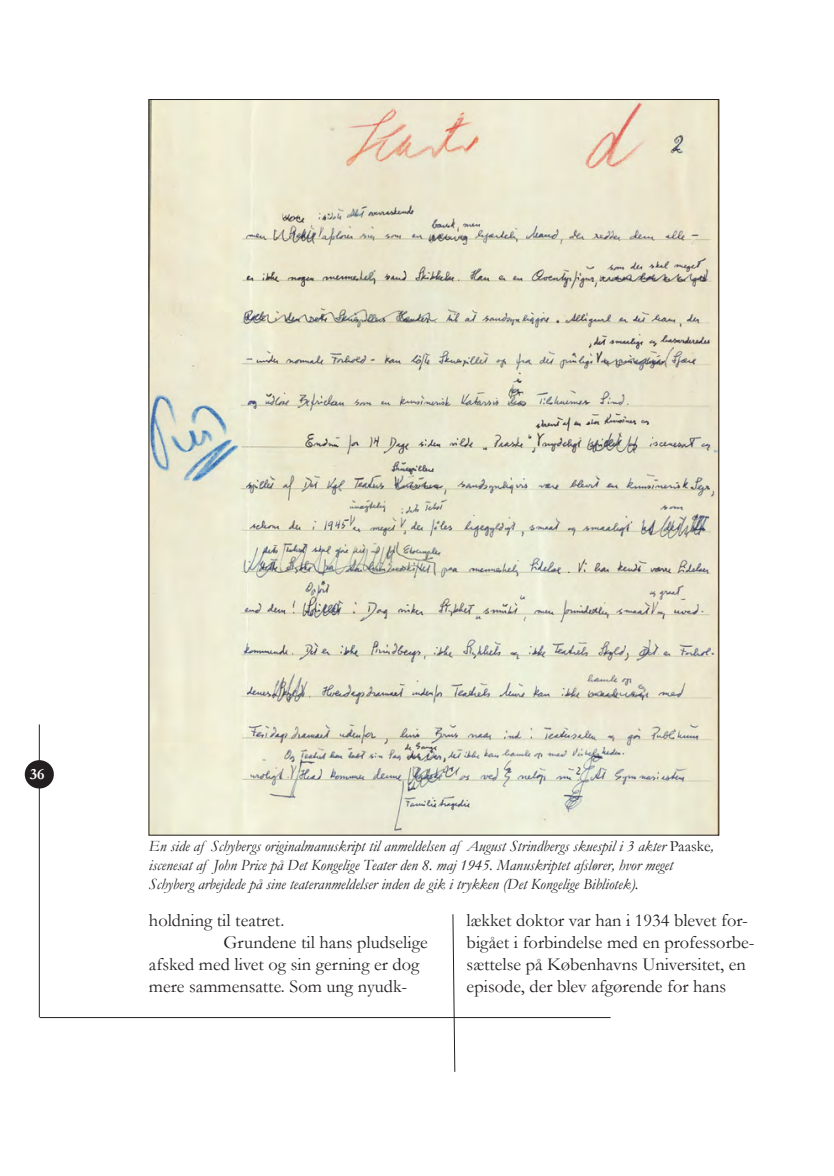
<style>
.page{position:relative;width:834px;height:1176px;background:#fff}
.page>*{position:absolute;margin:0;border:0;box-sizing:border-box;transform-origin:0 0}
.Almindelig_tekst_med{font:18.38px/22.1px "Garamond";color:#231f20}
.almindelig_tekst_ude{font:18.38px "Garamond";color:#231f20}
.Billedtekst{font:italic 15.75px/18.9px "Garamond";color:#231f20}
.t1{font:700 15.75px "Garamond";color:#fff}
.s1{font-style:normal}
</style>
<div class="page">
<hr style="left:39px;top:724px;width:1px;height:293px;background:#231f20">
<hr style="left:40px;top:1017px;width:570px;height:1px;background:#231f20">
<div style="left:26px;top:761px;width:27px;height:26px;background:#231f20;border-radius:50%"></div>
<div style="left:25px;top:760px;width:29px;height:28px;border:2px solid #231f20;border-radius:50%"></div>
<img style="left:150px;top:101px;width:567px;height:732px">
<svg style="left:452px;top:914px;width:3px;height:158px"></svg>
<p class="t1" style="left:30px;top:763px;width:16px">36</p>
<p class="Billedtekst" style="left:149px;top:836px;width:566px">En side af Schybergs originalmanuskript til anmeldelsen af August Strindbergs skuespil i 3 akter <span class="s1">Paaske</span>, iscenesat af John Price på Det Kongelige Teater den 8. maj 1945. Manuskriptet afslører, hvor meget<br>Schyberg arbejdede på sine teateranmeldelser inden de gik i trykken (Det Kongelige Bibliotek).</p>
<p class="almindelig_tekst_ude" style="left:149px;top:908px;width:137px">holdning til teatret.</p>
<p class="Almindelig_tekst_med" style="left:149px;top:930px;width:280px;text-indent:74px">Grundene til hans pludselige afsked med livet og sin gerning er dog mere sammensatte. Som ung nyudk-</p>
<p class="Almindelig_tekst_med" style="left:466px;top:909px;width:289px">lækket doktor var han i 1934 blevet for&shy;bigået i forbindelse med en professorbe&shy;sættelse på Københavns Universitet, en episode, der blev afgørende for hans</p>
</div>
